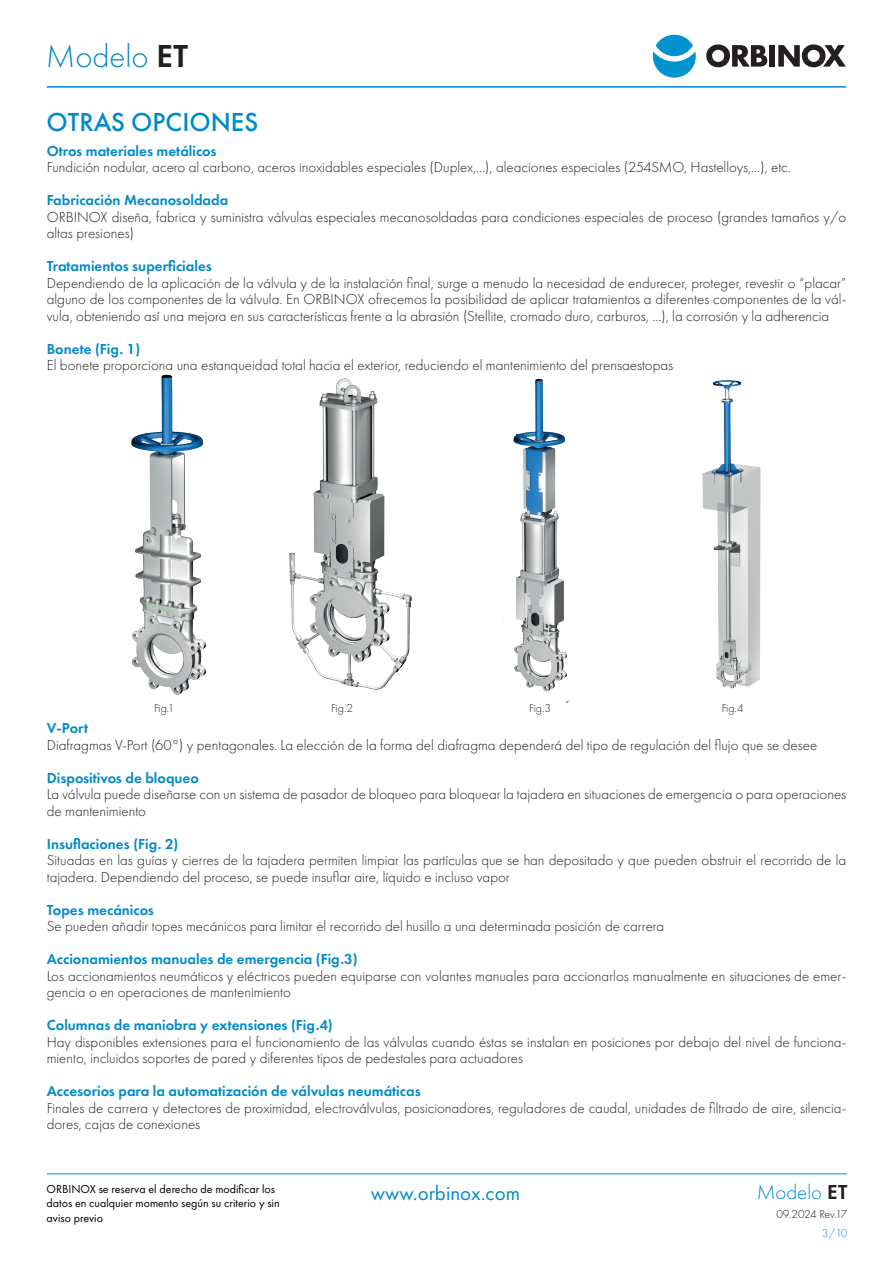
<style>
.page{position:relative;width:893px;height:1263px;background:#fff}
.page>*{position:absolute;margin:0;border:0;box-sizing:border-box;transform-origin:0 0}
.Modelo{font:300 33px "Futura PT";color:#008ac8}
.títulos_n1{font:500 27px "Futura PT";color:#008ac8}
.t1{font:21px "Futura PT";color:#008ac8}
.Modelo_folio{font:300 21px "Futura PT";color:#008ac8}
.cuerpo{font:300 15px/16.5px "Futura PT";color:#231f20}
.sub-titulos{font:600 15px "Futura PT";color:#008ac8}
.base{font:12px/14.4px "Futura PT";color:#000}
.pie{font:300 12px "Futura PT";letter-spacing:-.015em;color:#231f20}
.base-2{font:300 12px "Futura PT";letter-spacing:-.04em;color:#231f20}
.base-3{font:300 12px "Futura PT";color:#008ac8}
.s1{font-weight:600;color:#231f20}
</style>
<div class="page">
<hr style="left:47px;top:1173px;width:800px;height:1px;background:#008ac8">
<hr style="left:47px;top:86px;width:799px;height:2px;background:#008ac8">
<div style="left:656px;top:35px;width:37px;height:21px;background:#0093d0;border-radius:50%"></div>
<svg style="left:653px;top:51px;width:43px;height:27px"></svg>
<svg style="left:706px;top:44px;width:61px;height:23px"></svg>
<div style="left:770px;top:45px;width:5px;height:22px;background:#231f20"></div>
<svg style="left:778px;top:44px;width:68px;height:23px"></svg>
<img style="left:131px;top:374px;width:76px;height:321px">
<img style="left:503px;top:379px;width:66px;height:323px">
<img style="left:289px;top:378px;width:123px;height:312px">
<img style="left:702px;top:380px;width:59px;height:309px">
<p class="Modelo" style="left:46px;top:37px;width:144px">Modelo <span class="s1">ET</span></p>
<p class="títulos_n1" style="left:47px;top:106px;width:213px">OTRAS OPCIONES</p>
<p class="sub-titulos" style="left:47px;top:141px;width:171px">Otros materiales metálicos</p>
<p class="cuerpo" style="left:47px;top:159px;width:746px">Fundición nodular, acero al carbono, aceros inoxidables especiales (Duplex,...), aleaciones especiales (254SMO, Hastelloys,...), etc.</p>
<p class="sub-titulos" style="left:47px;top:191px;width:183px">Fabricación Mecanosoldada</p>
<p class="cuerpo" style="left:47px;top:209px;width:801px">ORBINOX diseña, fabrica y suministra válvulas especiales mecanosoldadas para condiciones especiales de proceso (grandes tamaños y/o altas presiones)</p>
<p class="sub-titulos" style="left:47px;top:257px;width:167px">Tratamientos superficiales</p>
<p class="cuerpo" style="left:47px;top:275px;width:801px;text-align:justify">Dependiendo de la aplicación de la válvula y de la instalación final, surge a menudo la necesidad de endurecer, proteger, revestir o “placar” alguno de los componentes de la válvula. En ORBINOX ofrecemos la posibilidad de aplicar tratamientos a diferentes componentes de la vál&shy;vula, obteniendo así una mejora en sus características frente a la abrasión (Stellite, cromado duro, carburos, ...), la corrosión y la adherencia</p>
<p class="sub-titulos" style="left:47px;top:339px;width:95px">Bonete (Fig. 1)</p>
<p class="cuerpo" style="left:47px;top:357px;width:628px">El bonete proporciona una estanqueidad total hacia el exterior, reduciendo el mantenimiento del prensaestopas</p>
<p class="pie" style="left:154px;top:702px;width:22px">Fig.1</p>
<p class="pie" style="left:331px;top:702px;width:23px">Fig.2</p>
<p class="pie" style="left:529px;top:702px;width:23px">Fig.3</p>
<p class="pie" style="left:722px;top:702px;width:23px">Fig.4</p>
<p class="sub-titulos" style="left:47px;top:719px;width:43px">V-Port</p>
<p class="cuerpo" style="left:47px;top:737px;width:772px">Diafragmas V-Port (60°) y pentagonales. La elección de la forma del diafragma dependerá del tipo de regulación del flujo que se desee</p>
<p class="sub-titulos" style="left:47px;top:768px;width:154px">Dispositivos de bloqueo</p>
<p class="cuerpo" style="left:47px;top:786px;width:801px">La válvula puede diseñarse con un sistema de pasador de bloqueo para bloquear la tajadera en situaciones de emergencia o para operaciones de mantenimiento</p>
<p class="sub-titulos" style="left:47px;top:834px;width:133px">Insuflaciones (Fig. 2)</p>
<p class="cuerpo" style="left:47px;top:852px;width:801px">Situadas en las guías y cierres de la tajadera permiten limpiar las partículas que se han depositado y que pueden obstruir el recorrido de la tajadera. Dependiendo del proceso, se puede insuflar aire, líquido e incluso vapor</p>
<p class="sub-titulos" style="left:47px;top:900px;width:109px">Topes mecánicos</p>
<p class="cuerpo" style="left:47px;top:918px;width:619px">Se pueden añadir topes mecánicos para limitar el recorrido del husillo a una determinada posición de carrera</p>
<p class="sub-titulos" style="left:47px;top:950px;width:312px">Accionamientos manuales de emergencia (Fig.3)</p>
<p class="cuerpo" style="left:47px;top:968px;width:801px">Los accionamientos neumáticos y eléctricos pueden equiparse con volantes manuales para accionarlos manualmente en situaciones de emer&shy;gencia o en operaciones de mantenimiento</p>
<p class="sub-titulos" style="left:47px;top:1016px;width:287px">Columnas de maniobra y extensiones (Fig.4)</p>
<p class="cuerpo" style="left:47px;top:1034px;width:801px">Hay disponibles extensiones para el funcionamiento de las válvulas cuando éstas se instalan en posiciones por debajo del nivel de funciona&shy;miento, incluidos soportes de pared y diferentes tipos de pedestales para actuadores</p>
<p class="sub-titulos" style="left:47px;top:1082px;width:375px">Accesorios para la automatización de válvulas neumáticas</p>
<p class="cuerpo" style="left:47px;top:1100px;width:801px">Finales de carrera y detectores de proximidad, electroválvulas, posicionadores, reguladores de caudal, unidades de filtrado de aire, silencia&shy;dores, cajas de conexiones</p>
<p class="base" style="left:47px;top:1182px;width:230px">ORBINOX se reserva el derecho de modificar los</p>
<h3 class="t1" style="left:371px;top:1180px;width:151px">www.orbinox.com</h3>
<p class="base" style="left:47px;top:1196px;width:235px">datos en cualquier momento según su criterio y sin aviso previo</p>
<p class="Modelo_folio" style="left:757px;top:1180px;width:92px">Modelo <span class="s1">ET</span></p>
<p class="base-2" style="left:776px;top:1207px;width:72px">09.2024 Rev.17</p>
<p class="base-3" style="left:822px;top:1226px;width:27px">3/10</p>
</div>
